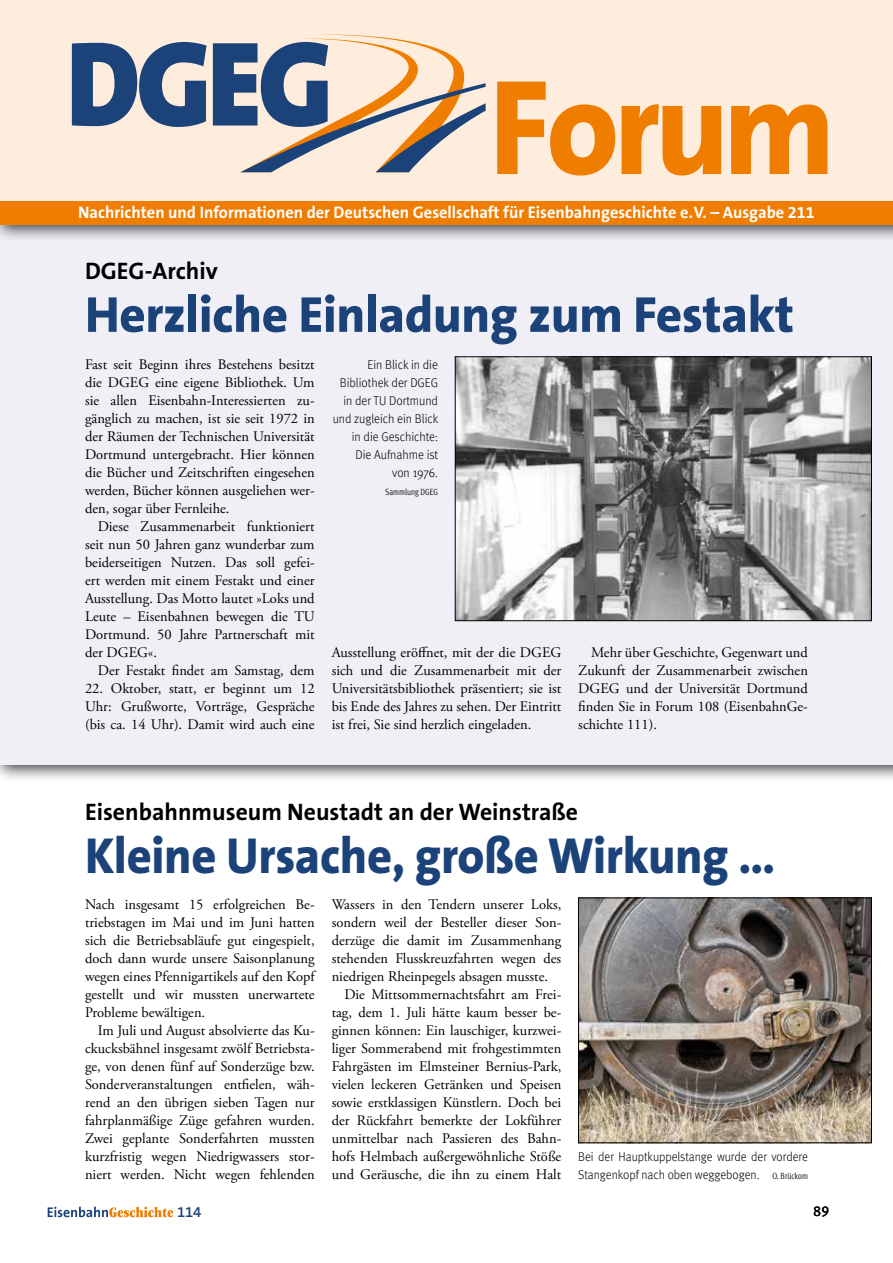
<style>
.page{position:relative;width:893px;height:1263px;background:#fff}
.page>*{position:absolute;margin:0;border:0;box-sizing:border-box;transform-origin:0 0}
.t1{font:800 51px "The Sans B8";letter-spacing:-.01em;color:#1b4379}
.t2{font:800 51px "The Sans B8";letter-spacing:-.01em;color:#1b4379;scale:.95 1}
.t3{font:700 24px "The Sans B7";color:#000}
.t4{font:700 16.8px "The Sans B7";color:#fff}
.t5{font:600 15px "The Sans B6";color:#1b4379}
.t6{font:14.7px/18px "Adobe Garamond Pro";color:#000;text-align:justify}
.t7{font:14.25px "Meta Pro";color:#000}
.t8{font:300 12.75px/18px "Meta Pro";color:#000;text-align:right;scale:.95 1}
.t9{font:300 12.75px/18px "Meta Pro";color:#000;scale:.94 1}
.t10{font:condensed 9px "Meta Pro";letter-spacing:-.005em;color:#000;scale:.95 1}
.s1{font-weight:400;font-stretch:condensed;font-size:9px}
</style>
<div class="page">
<img style="left:580px;top:900px;width:290px;height:241px">
<div style="left:578px;top:898px;width:294px;height:245px;border:1px solid #000"></div>
<div style="left:0;top:205px;width:893px;height:577px;background:#000;opacity:.75"></div>
<div style="left:0;top:216px;width:893px;height:549px;background:#f0eff6"></div>
<div style="left:0;top:0;width:893px;height:242px;background:#000;opacity:.75"></div>
<div style="left:0;top:0;width:893px;height:225px;background:#feeddd"></div>
<div style="left:0;top:201px;width:893px;height:24px;background:#ef7d00"></div>
<svg style="left:72px;top:42px;width:135px;height:85px"></svg>
<svg style="left:213px;top:34px;width:273px;height:138px"></svg>
<svg style="left:497px;top:82px;width:118px;height:94px"></svg>
<svg style="left:622px;top:104px;width:99px;height:72px"></svg>
<svg style="left:731px;top:104px;width:96px;height:70px"></svg>
<img style="left:457px;top:358px;width:413px;height:261px">
<div style="left:455px;top:356px;width:417px;height:265px;border:1px solid #000"></div>
<svg style="left:48px;top:1207px;width:125px;height:10px"></svg>
<p class="t4" style="left:78px;top:204px;width:738px">Nachrichten und Informationen der Deutschen Gesellschaft für Eisenbahngeschichte e.V. – Ausgabe 211</p>
<h2 class="t3" style="left:85px;top:259px;width:134px">DGEG-Archiv</h2>
<h1 class="t1" style="left:85px;top:287px;width:711px">Herzliche Einladung zum Festakt</h1>
<p class="t6" style="left:85px;top:356px;width:231px">Fast seit Beginn ihres Bestehens besitzt die DGEG eine eigene Bibliothek. Um sie allen Eisenbahn-Interessierten zu&shy;gänglich zu machen, ist sie seit 1972 in der Räumen der Technischen Universität Dortmund untergebracht. Hier können die Bücher und Zeitschriften eingesehen werden, Bücher können ausgeliehen wer&shy;den, sogar über Fernleihe.</p>
<p class="t6" style="left:85px;top:518px;width:231px;text-indent:13px">Diese Zusammenarbeit funktioniert seit nun 50 Jahren ganz wunderbar zum beiderseitigen Nutzen. Das soll gefei&shy;ert werden mit einem Festakt und einer Ausstellung. Das Motto lautet »Loks und Leute – Eisenbahnen bewegen die TU Dortmund. 50 Jahre Partnerschaft mit der DGEG«.</p>
<p class="t6" style="left:98px;top:662px;width:218px">Der Festakt findet am Samstag, dem</p>
<p class="t6" style="left:85px;top:680px;width:231px">22. Oktober, statt, er beginnt um 12<br>Uhr: Grußworte, Vorträge, Gespräche (bis ca. 14 Uhr). Damit wird auch eine</p>
<p class="t8" style="left:333px;top:355px;width:113px">Ein Blick in die<br>Bibliothek der DGEG in der TU Dortmund und zugleich ein Blick in die Geschichte:<br>Die Aufnahme ist<br>von 1976.</p>
<p class="t10" style="left:385px;top:485px;width:57px">Sammlung DGEG</p>
<p class="t6" style="left:332px;top:644px;width:231px">Ausstellung eröffnet, mit der die DGEG sich und die Zusammenarbeit mit der Universitätsbibliothek präsentiert; sie ist bis Ende des Jahres zu sehen. Der Eintritt ist frei, Sie sind herzlich eingeladen.</p>
<p class="t6" style="left:578px;top:644px;width:231px;text-indent:13px">Mehr über Geschichte, Gegenwart und Zukunft der Zusammenarbeit zwischen DGEG und der Universität Dortmund finden Sie in Forum 108 (EisenbahnGe&shy;schichte 111).</p>
<h2 class="t3" style="left:85px;top:800px;width:494px">Eisenbahnmuseum Neustadt an der Weinstraße</h2>
<h1 class="t2" style="left:85px;top:829px;width:728px">Kleine Ursache, große Wirkung …</h1>
<p class="t6" style="left:85px;top:896px;width:231px">Nach insgesamt 15 erfolgreichen Be&shy;triebstagen im Mai und im Juni hatten sich die Betriebsabläufe gut eingespielt, doch dann wurde unsere Saisonplanung wegen eines Pfennigartikels auf den Kopf gestellt und wir mussten unerwartete Probleme bewältigen.</p>
<p class="t6" style="left:85px;top:1022px;width:231px;text-indent:13px">Im Juli und August absolvierte das Ku&shy;ckucksbähnel insgesamt zwölf Betriebsta&shy;ge, von denen fünf auf Sonderzüge bzw.<br>Sonderveranstaltungen entfielen, wäh&shy;rend an den übrigen sieben Tagen nur fahrplanmäßige Züge gefahren wurden.<br>Zwei geplante Sonderfahrten mussten kurzfristig wegen Niedrigwassers stor&shy;niert werden. Nicht wegen fehlenden</p>
<p class="t6" style="left:332px;top:896px;width:231px">Wassers in den Tendern unserer Loks,</p>
<p class="t6" style="left:332px;top:914px;width:231px">sondern weil der Besteller dieser Son-</p>
<p class="t6" style="left:332px;top:932px;width:231px">derzüge die damit im Zusammenhang</p>
<p class="t6" style="left:332px;top:950px;width:231px">stehenden Flusskreuzfahrten wegen des</p>
<p class="t6" style="left:332px;top:968px;width:218px">niedrigen Rheinpegels absagen musste.</p>
<p class="t6" style="left:344px;top:986px;width:218px">Die Mittsommernachtsfahrt am Frei-</p>
<p class="t6" style="left:332px;top:1004px;width:231px">tag, dem 1. Juli hätte kaum besser be-</p>
<p class="t6" style="left:332px;top:1022px;width:231px">ginnen können: Ein lauschiger, kurzwei-</p>
<p class="t6" style="left:332px;top:1040px;width:231px">liger Sommerabend mit frohgestimmten</p>
<p class="t6" style="left:332px;top:1058px;width:231px">Fahrgästen im Elmsteiner Bernius-Park,</p>
<p class="t6" style="left:332px;top:1076px;width:231px">vielen leckeren Getränken und Speisen</p>
<p class="t6" style="left:332px;top:1094px;width:231px">sowie erstklassigen Künstlern. Doch bei</p>
<p class="t6" style="left:332px;top:1112px;width:231px">der Rückfahrt bemerkte der Lokführer</p>
<p class="t6" style="left:332px;top:1130px;width:231px">unmittelbar nach Passieren des Bahn-</p>
<p class="t6" style="left:332px;top:1148px;width:231px">hofs Helmbach außergewöhnliche Stöße</p>
<p class="t6" style="left:332px;top:1166px;width:231px">und Geräusche, die ihn zu einem Halt</p>
<p class="t9" style="left:578px;top:1147px;width:246px">Bei der Hauptkuppelstange wurde der vordere<br>Stangenkopf nach oben weggebogen. <span class="s1">O. Brückom</span></p>
<p class="t5" style="left:177px;top:1203px;width:26px">114</p>
<p class="t7" style="left:813px;top:1200px;width:18px">89</p>
</div>
